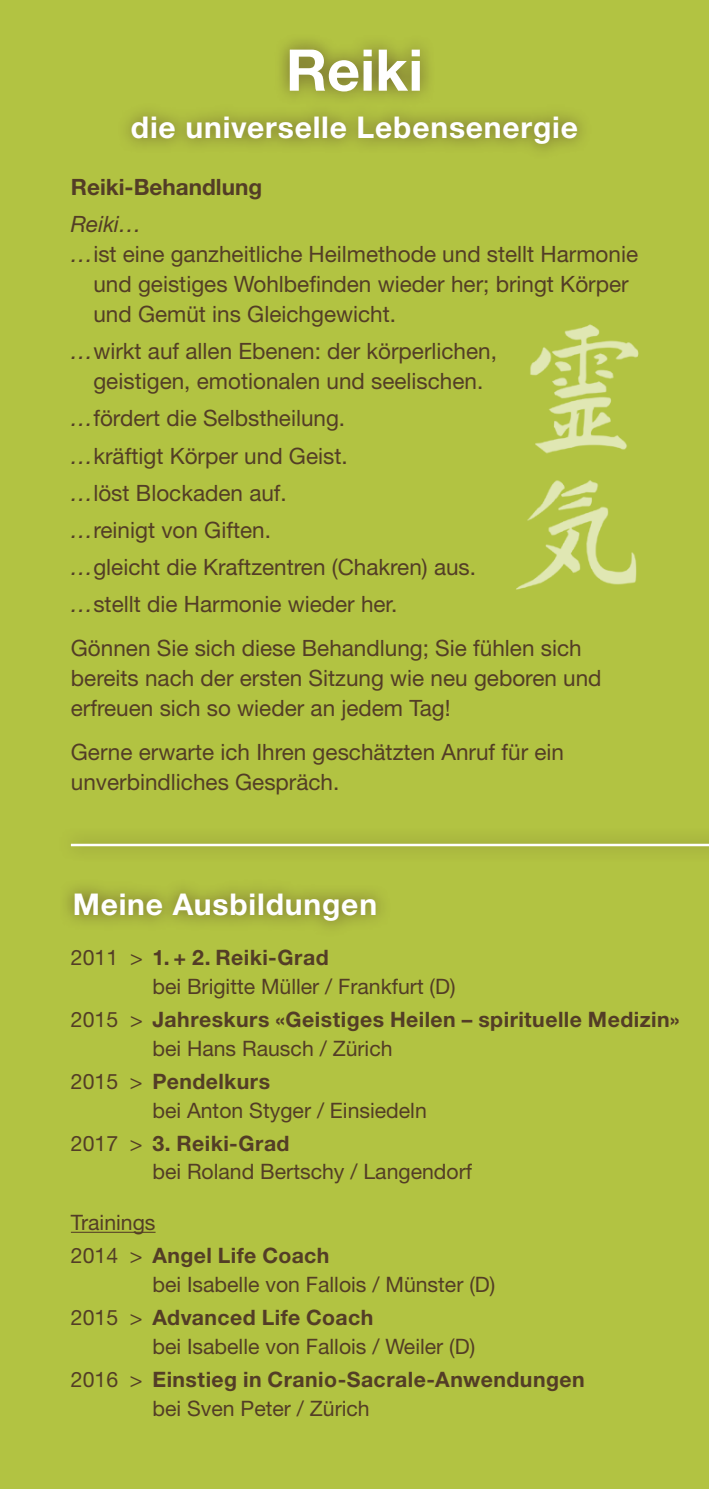
<style>
.page{position:relative;width:709px;height:1489px;background:#fff}
.page>*{position:absolute;margin:0;border:0;box-sizing:border-box;transform-origin:0 0}
.t1{font:700 57.5px "Helvetica Neue LT Std";color:#fff}
.t2{font:700 30px "Helvetica Neue LT Std";letter-spacing:.025em;color:#fff}
.t3{font:22.5px/37px "Helvetica Neue LT Std";color:#533d26}
.t4{font:700 22.5px "Helvetica Neue LT Std";color:#533d26}
.t5{font:italic 22.5px "Helvetica Neue LT Std";color:#533d26}
.t6{font:21.25px/28.8px "Helvetica Neue LT Std";color:#533d26}
.t7{font:700 21.25px/28.8px "Helvetica Neue LT Std";letter-spacing:.02em;color:#533d26}
.s1{font-style:italic}
.s2{font-weight:700}
.s3{font-weight:400}
</style>
<div class="page">
<div style="left:0;top:0;width:709px;height:1488px;background:#b2c342"></div>
<div style="left:117px;top:34px;width:475px;height:126px;background:#533d26;opacity:.75"></div>
<img style="left:516px;top:324px;width:123px;height:266px">
<div style="left:59px;top:877px;width:333px;height:60px;background:#533d26;opacity:.75"></div>
<hr style="left:71px;top:1231px;width:84px;height:1px;background:#533d26">
<div style="left:57px;top:827px;width:652px;height:35px;background:#adbd40"></div>
<hr style="left:71px;top:843px;width:638px;height:3px;background:#fff">
<h1 class="t1" style="left:286px;top:35px;width:139px">Reiki</h1>
<h2 class="t2" style="left:131px;top:109px;width:448px">die universelle Lebensenergie</h2>
<p class="t4" style="left:71px;top:173px;width:193px">Reiki-Behandlung</p>
<p class="t5" style="left:71px;top:211px;width:72px">Reiki…</p>
<p class="t3" style="left:71px;top:235px;width:568px"><span class="s1">…</span>ist eine ganzheitliche Heilmethode und stellt Harmonie</p>
<p class="t3" style="left:93px;top:265px;width:537px">und geistiges Wohlbefinden wieder her; bringt Körper</p>
<p class="t3" style="left:93px;top:295px;width:304px">und Gemüt ins Gleichgewicht.</p>
<p class="t3" style="left:71px;top:336px;width:427px;line-height:30px;text-align:center"><span class="s1">…</span>wirkt auf allen Ebenen: der körperlichen, geistigen, emotionalen und seelischen.</p>
<p class="t3" style="left:71px;top:399px;width:407px"><span class="s1">…</span>fördert die Selbstheilung.<br><span class="s1">…</span>kräftigt Körper und Geist.<br><span class="s1">…</span>löst Blockaden auf.<br><span class="s1">…</span>reinigt von Giften.<br><span class="s1">…</span>gleicht die Kraftzentren (Chakren) aus. <span class="s1">…</span>stellt die Harmonie wieder her.</p>
<p class="t3" style="left:71px;top:632px;width:532px;line-height:30px">Gönnen Sie sich diese Behandlung; Sie fühlen sich bereits nach der ersten Sitzung wie neu geboren und erfreuen sich so wieder an jedem Tag!</p>
<p class="t3" style="left:71px;top:737px;width:494px;line-height:30px">Gerne erwarte ich Ihren geschätzten Anruf für ein unverbindliches Gespräch.</p>
<h2 class="t2" style="left:73px;top:885px;width:306px">Meine Ausbildungen</h2>
<p class="t6" style="left:152px;top:943px;width:305px;text-indent:-81px">2011 &gt; <span class="s2">1. + 2. Reiki-Grad<br></span>bei Brigitte Müller / Frankfurt (D)</p>
<p class="t7" style="left:152px;top:1004px;width:529px;text-indent:-81px"><span class="s3">2015 &gt;</span> Jahreskurs «Geistiges Heilen – spirituelle Medizin» <span class="s3">bei Hans Rausch / Zürich</span></p>
<p class="t6" style="left:152px;top:1066px;width:276px;text-indent:-81px">2015 &gt; <span class="s2">Pendelkurs<br></span>bei Anton Styger / Einsiedeln</p>
<p class="t6" style="left:152px;top:1128px;width:321px;text-indent:-81px">2017 &gt; <span class="s2">3. Reiki-Grad<br></span>bei Roland Bertschy / Langendorf</p>
<p class="t6" style="left:71px;top:1205px;width:260px;line-height:33px">Trainings<br>2014 &gt; <span class="s2">Angel Life Coach</span></p>
<p class="t6" style="left:71px;top:1267px;width:426px;line-height:33px;text-indent:81px">bei Isabelle von Fallois / Münster (D)<br>2015 &gt; <span class="s2">Advanced Life Coach</span></p>
<p class="t6" style="left:71px;top:1329px;width:515px;line-height:33px;text-indent:81px">bei Isabelle von Fallois / Weiler (D)<br>2016 &gt; <span class="s2">Einstieg in Cranio-Sacrale-Anwendungen</span></p>
<p class="t6" style="left:152px;top:1393px;width:219px">bei Sven Peter / Zürich</p>
</div>
